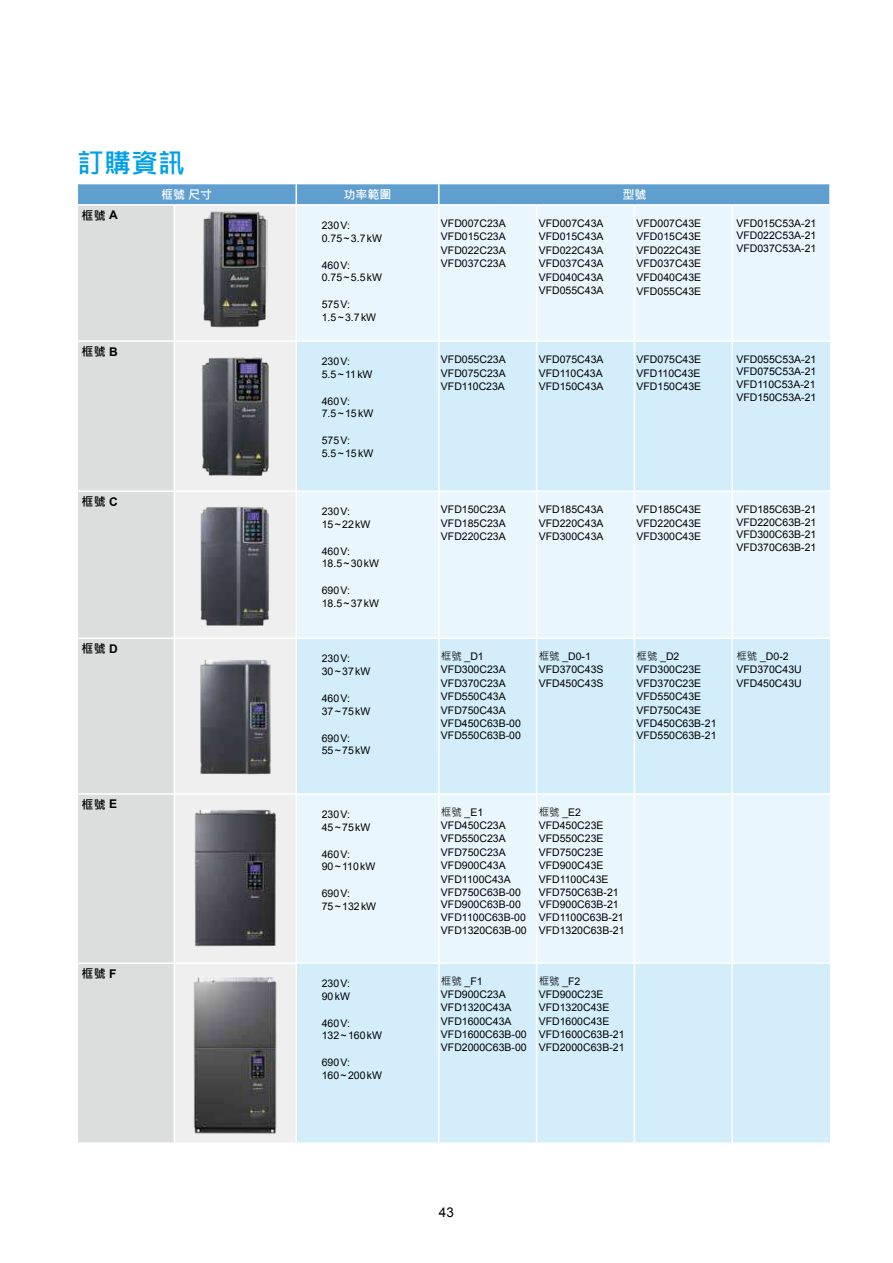
<style>
.page{position:relative;width:893px;height:1263px;background:#fff}
.page>*{position:absolute;margin:0;border:0;box-sizing:border-box;transform-origin:0 0}
.t1{font:700 27px "Microsoft Jheng Hei";color:#00a0e9}
.t2{font:13.5px "Arial";color:#000}
.t3{font:700 12px "Microsoft Jheng Hei";letter-spacing:.02em;color:#000}
.t4{font:700 12px "Microsoft Jheng Hei";color:#fff}
.t5{font:10.5px/13px "Arial";color:#000}
.s1{font-family:"Arial"}
.s2{font-family:"Microsoft Jheng Hei"}
</style>
<div class="page">
<div style="left:78px;top:206px;width:96px;height:936px;background:#dcdddd"></div>
<div style="left:175px;top:206px;width:120px;height:936px;background:#efefef"></div>
<div style="left:297px;top:206px;width:533px;height:134px;background:#eaf6fd"></div>
<svg style="left:297px;top:342px;width:533px;height:800px;background:#dcf0fb"></svg>
<hr style="left:438px;top:206px;width:2px;height:134px;background:#fff">
<hr style="left:536px;top:206px;width:1px;height:134px;background:#fff">
<hr style="left:634px;top:206px;width:1px;height:134px;background:#fff">
<hr style="left:731px;top:206px;width:2px;height:134px;background:#fff">
<hr style="left:174px;top:340px;width:122px;height:2px;background:#fff">
<hr style="left:438px;top:342px;width:2px;height:148px;background:#fff">
<hr style="left:536px;top:342px;width:1px;height:148px;background:#fff">
<hr style="left:634px;top:342px;width:1px;height:148px;background:#fff">
<hr style="left:731px;top:342px;width:2px;height:148px;background:#fff">
<hr style="left:174px;top:490px;width:122px;height:2px;background:#fff">
<hr style="left:296px;top:490px;width:143px;height:2px;background:#fff">
<hr style="left:439px;top:490px;width:98px;height:2px;background:#fff">
<hr style="left:438px;top:492px;width:2px;height:145px;background:#fff">
<hr style="left:537px;top:490px;width:97px;height:2px;background:#fff">
<hr style="left:536px;top:492px;width:1px;height:145px;background:#fff">
<hr style="left:634px;top:490px;width:98px;height:2px;background:#fff">
<hr style="left:634px;top:492px;width:1px;height:145px;background:#fff">
<hr style="left:732px;top:490px;width:98px;height:2px;background:#fff">
<hr style="left:731px;top:492px;width:2px;height:145px;background:#fff">
<hr style="left:77px;top:637px;width:97px;height:2px;background:#fff">
<hr style="left:174px;top:637px;width:122px;height:2px;background:#fff">
<hr style="left:296px;top:637px;width:143px;height:2px;background:#fff">
<hr style="left:439px;top:637px;width:98px;height:2px;background:#fff">
<hr style="left:438px;top:639px;width:2px;height:154px;background:#fff">
<hr style="left:537px;top:637px;width:97px;height:2px;background:#fff">
<hr style="left:536px;top:639px;width:1px;height:154px;background:#fff">
<hr style="left:634px;top:637px;width:98px;height:2px;background:#fff">
<hr style="left:634px;top:639px;width:1px;height:154px;background:#fff">
<hr style="left:732px;top:637px;width:98px;height:2px;background:#fff">
<hr style="left:731px;top:639px;width:2px;height:154px;background:#fff">
<hr style="left:77px;top:793px;width:97px;height:2px;background:#fff">
<hr style="left:174px;top:793px;width:122px;height:2px;background:#fff">
<hr style="left:296px;top:793px;width:143px;height:2px;background:#fff">
<hr style="left:439px;top:793px;width:98px;height:2px;background:#fff">
<hr style="left:438px;top:795px;width:2px;height:167px;background:#fff">
<hr style="left:537px;top:793px;width:97px;height:2px;background:#fff">
<hr style="left:536px;top:795px;width:1px;height:167px;background:#fff">
<hr style="left:634px;top:793px;width:98px;height:2px;background:#fff">
<hr style="left:634px;top:795px;width:1px;height:167px;background:#fff">
<hr style="left:732px;top:793px;width:98px;height:2px;background:#fff">
<hr style="left:731px;top:795px;width:2px;height:167px;background:#fff">
<hr style="left:77px;top:962px;width:97px;height:2px;background:#fff">
<hr style="left:174px;top:962px;width:122px;height:2px;background:#fff">
<hr style="left:296px;top:962px;width:143px;height:2px;background:#fff">
<hr style="left:439px;top:962px;width:98px;height:2px;background:#fff">
<hr style="left:438px;top:964px;width:2px;height:178px;background:#fff">
<hr style="left:537px;top:962px;width:97px;height:2px;background:#fff">
<hr style="left:536px;top:964px;width:1px;height:178px;background:#fff">
<hr style="left:634px;top:962px;width:98px;height:2px;background:#fff">
<hr style="left:634px;top:964px;width:1px;height:178px;background:#fff">
<hr style="left:732px;top:962px;width:98px;height:2px;background:#fff">
<hr style="left:731px;top:964px;width:2px;height:178px;background:#fff">
<svg style="left:77px;top:184px;width:752px;height:21px;background:#65a2d1"></svg>
<hr style="left:296px;top:204px;width:143px;height:2px;background:#fff">
<hr style="left:438px;top:184px;width:2px;height:20px;background:#fff">
<hr style="left:439px;top:204px;width:98px;height:2px;background:#fff">
<hr style="left:537px;top:204px;width:97px;height:2px;background:#fff">
<hr style="left:634px;top:204px;width:98px;height:2px;background:#fff">
<hr style="left:732px;top:204px;width:99px;height:2px;background:#fff">
<hr style="left:77px;top:340px;width:97px;height:2px;background:#fff">
<hr style="left:77px;top:490px;width:97px;height:2px;background:#fff">
<img style="left:203px;top:210px;width:65px;height:118px">
<img style="left:200px;top:355px;width:70px;height:122px">
<img style="left:200px;top:505px;width:71px;height:121px">
<img style="left:198px;top:658px;width:75px;height:118px">
<img style="left:193px;top:807px;width:85px;height:141px">
<img style="left:190px;top:975px;width:91px;height:162px">
<h1 class="t1" style="left:77px;top:146px;width:110px">訂購資訊</h1>
<p class="t4" style="left:161px;top:187px;width:52px">框號 尺寸</p>
<p class="t4" style="left:344px;top:187px;width:49px">功率範圍</p>
<p class="t4" style="left:622px;top:187px;width:25px">型號</p>
<p class="t3" style="left:82px;top:208px;width:38px">框號 <span class="s1">A</span></p>
<p class="t5" style="left:322px;top:219px;width:62px;line-height:12.6px">230 V:<br>0.75 ~ 3.7 kW</p>
<p class="t5" style="left:322px;top:258px;width:62px;line-height:12.6px">460 V:<br>0.75 ~ 5.5 kW</p>
<p class="t5" style="left:322px;top:298px;width:56px;line-height:12.6px">575 V:<br>1.5 ~ 3.7 kW</p>
<p class="t5" style="left:441px;top:216px;width:66px;line-height:13.5px;text-align:justify">VFD007C23A VFD015C23A VFD022C23A VFD037C23A</p>
<p class="t5" style="left:539px;top:216px;width:66px;line-height:13.5px;text-align:justify">VFD007C43A VFD015C43A VFD022C43A VFD037C43A VFD040C43A VFD055C43A</p>
<p class="t5" style="left:636px;top:216px;width:66px;line-height:13.5px;text-align:justify">VFD007C43E VFD015C43E VFD022C43E VFD037C43E VFD040C43E VFD055C43E</p>
<p class="t5" style="left:736px;top:217px;width:81px;line-height:12.6px;text-align:justify">VFD015C53A-21<br>VFD022C53A-21<br>VFD037C53A-21</p>
<p class="t3" style="left:82px;top:344px;width:38px">框號 <span class="s1">B</span></p>
<p class="t3" style="left:82px;top:494px;width:38px">框號 <span class="s1">C</span></p>
<p class="t3" style="left:82px;top:641px;width:38px">框號 <span class="s1">D</span></p>
<p class="t3" style="left:82px;top:797px;width:37px">框號 <span class="s1">E</span></p>
<p class="t3" style="left:82px;top:966px;width:37px">框號 <span class="s1">F</span></p>
<p class="t5" style="left:322px;top:355px;width:52px;line-height:12.6px">230 V:<br>5.5 ~ 11 kW</p>
<p class="t5" style="left:322px;top:395px;width:53px;line-height:12.6px">460 V:<br>7.5 ~ 15 kW</p>
<p class="t5" style="left:322px;top:434px;width:53px;line-height:12.6px">575 V:<br>5.5 ~ 15 kW</p>
<p class="t5" style="left:322px;top:505px;width:50px;line-height:12.6px">230 V:<br>15 ~ 22 kW</p>
<p class="t5" style="left:322px;top:545px;width:59px;line-height:12.6px">460 V:<br>18.5 ~ 30 kW</p>
<p class="t5" style="left:322px;top:584px;width:59px;line-height:12.6px">690 V:<br>18.5 ~ 37 kW</p>
<p class="t5" style="left:322px;top:652px;width:50px;line-height:12.6px">230 V:<br>30 ~ 37 kW</p>
<p class="t5" style="left:322px;top:692px;width:50px;line-height:12.6px">460 V:<br>37 ~ 75 kW</p>
<p class="t5" style="left:322px;top:731px;width:50px;line-height:12.6px">690 V:<br>55 ~ 75 kW</p>
<p class="t5" style="left:322px;top:808px;width:50px;line-height:12.6px">230 V:<br>45 ~ 75 kW</p>
<p class="t5" style="left:322px;top:847px;width:55px;line-height:12.6px">460 V:<br>90 ~ 110 kW</p>
<p class="t5" style="left:322px;top:887px;width:56px;line-height:12.6px">690 V:<br>75 ~ 132 kW</p>
<p class="t5" style="left:322px;top:977px;width:30px;line-height:12.6px">230 V:<br>90 kW</p>
<p class="t5" style="left:322px;top:1017px;width:62px;line-height:12.6px">460 V:<br>132 ~ 160 kW</p>
<p class="t5" style="left:322px;top:1056px;width:62px;line-height:12.6px">690 V:<br>160 ~ 200 kW</p>
<p class="t5" style="left:441px;top:353px;width:66px;line-height:13.5px;text-align:justify">VFD055C23A VFD075C23A VFD110C23A</p>
<p class="t5" style="left:539px;top:353px;width:66px;line-height:13.5px;text-align:justify">VFD075C43A VFD110C43A VFD150C43A</p>
<p class="t5" style="left:636px;top:353px;width:66px;line-height:13.5px;text-align:justify">VFD075C43E VFD110C43E VFD150C43E</p>
<p class="t5" style="left:736px;top:353px;width:81px;line-height:12.6px;text-align:justify">VFD055C53A-21<br>VFD075C53A-21<br>VFD110C53A-21<br>VFD150C53A-21</p>
<p class="t5" style="left:441px;top:503px;width:66px;line-height:13.5px;text-align:justify">VFD150C23A VFD185C23A VFD220C23A</p>
<p class="t5" style="left:539px;top:503px;width:66px;line-height:13.5px;text-align:justify">VFD185C43A VFD220C43A VFD300C43A</p>
<p class="t5" style="left:636px;top:503px;width:66px;line-height:13.5px;text-align:justify">VFD185C43E VFD220C43E VFD300C43E</p>
<p class="t5" style="left:736px;top:503px;width:81px;line-height:12.6px;text-align:justify">VFD185C63B-21<br>VFD220C63B-21<br>VFD300C63B-21<br>VFD370C63B-21</p>
<p class="t5" style="left:441px;top:650px;width:81px"><span class="s2">框號</span> _D1<br>VFD300C23A<br>VFD370C23A<br>VFD550C43A<br>VFD750C43A<br>VFD450C63B-00<br>VFD550C63B-00</p>
<p class="t5" style="left:539px;top:650px;width:66px"><span class="s2">框號</span> _D0-1<br>VFD370C43S<br>VFD450C43S</p>
<p class="t5" style="left:636px;top:650px;width:81px"><span class="s2">框號</span> _D2<br>VFD300C23E<br>VFD370C23E<br>VFD550C43E<br>VFD750C43E<br>VFD450C63B-21<br>VFD550C63B-21</p>
<p class="t5" style="left:736px;top:650px;width:67px"><span class="s2">框號</span> _D0-2<br>VFD370C43U<br>VFD450C43U</p>
<p class="t5" style="left:441px;top:806px;width:87px"><span class="s2">框號</span> _E1<br>VFD450C23A<br>VFD550C23A<br>VFD750C23A<br>VFD900C43A<br>VFD1100C43A<br>VFD750C63B-00<br>VFD900C63B-00<br>VFD1100C63B-00<br>VFD1320C63B-00</p>
<p class="t5" style="left:539px;top:806px;width:87px"><span class="s2">框號</span> _E2<br>VFD450C23E<br>VFD550C23E<br>VFD750C23E<br>VFD900C43E<br>VFD1100C43E<br>VFD750C63B-21<br>VFD900C63B-21<br>VFD1100C63B-21<br>VFD1320C63B-21</p>
<p class="t5" style="left:441px;top:975px;width:87px"><span class="s2">框號</span> _F1<br>VFD900C23A<br>VFD1320C43A<br>VFD1600C43A<br>VFD1600C63B-00<br>VFD2000C63B-00</p>
<p class="t5" style="left:539px;top:975px;width:87px"><span class="s2">框號</span> _F2<br>VFD900C23E<br>VFD1320C43E<br>VFD1600C43E<br>VFD1600C63B-21<br>VFD2000C63B-21</p>
<p class="t2" style="left:439px;top:1203px;width:17px">43</p>
</div>
